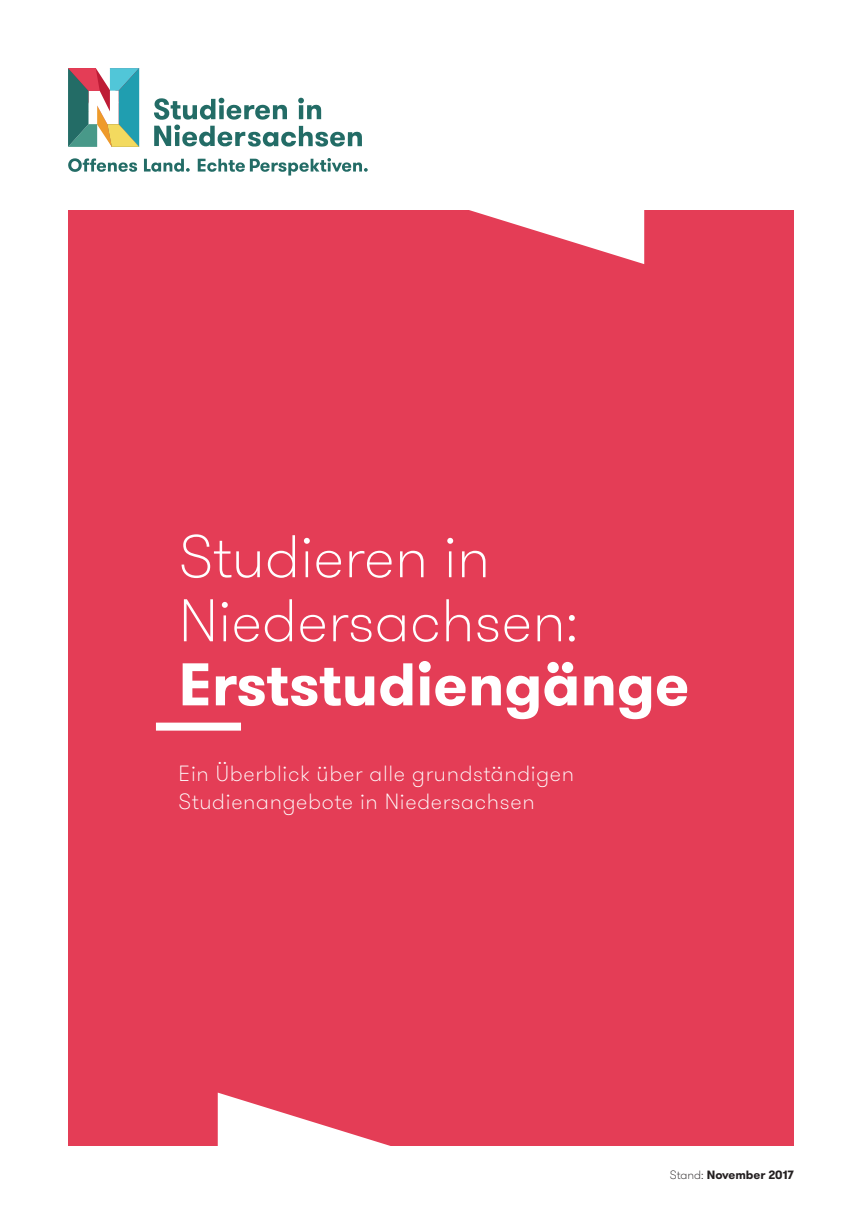
<style>
.page{position:relative;width:862px;height:1214px;background:#fff}
.page>*{position:absolute;margin:0;border:0;box-sizing:border-box;transform-origin:0 0}
.t1{font:100 60px/64px "GT Walsheim";color:#fff}
.t2{font:700 60px "GT Walsheim";color:#fff}
.t3{font:100 22px/28px "GT Walsheim";letter-spacing:.03em;color:#fff}
.t4{font:700 12px "GT Walsheim";color:#231f20}
.s1{font-weight:100}
</style>
<div class="page">
<div style="left:68px;top:211px;width:726px;height:934px;background:#e43d56"></div>
<svg style="left:467px;top:210px;width:177px;height:54px"></svg>
<svg style="left:218px;top:1092px;width:177px;height:54px"></svg>
<div style="left:156px;top:722px;width:85px;height:8px;background:#fff"></div>
<svg style="left:154px;top:98px;width:208px;height:49px"></svg>
<svg style="left:68px;top:158px;width:69px;height:14px"></svg>
<svg style="left:144px;top:159px;width:46px;height:13px"></svg>
<svg style="left:198px;top:158px;width:170px;height:17px"></svg>
<svg style="left:68px;top:68px;width:71px;height:79px"></svg>
<h1 class="t1" style="left:179px;top:525px;width:401px">Studieren in<br>Niedersachsen:</h1>
<h1 class="t2" style="left:179px;top:645px;width:512px">Erststudiengänge</h1>
<p class="t3" style="left:179px;top:760px;width:397px">Ein Überblick über alle grundständigen<br>Studienangebote in Niedersachsen</p>
<p class="t4" style="left:670px;top:1166px;width:126px"><span class="s1">Stand:</span> November 2017</p>
</div>
